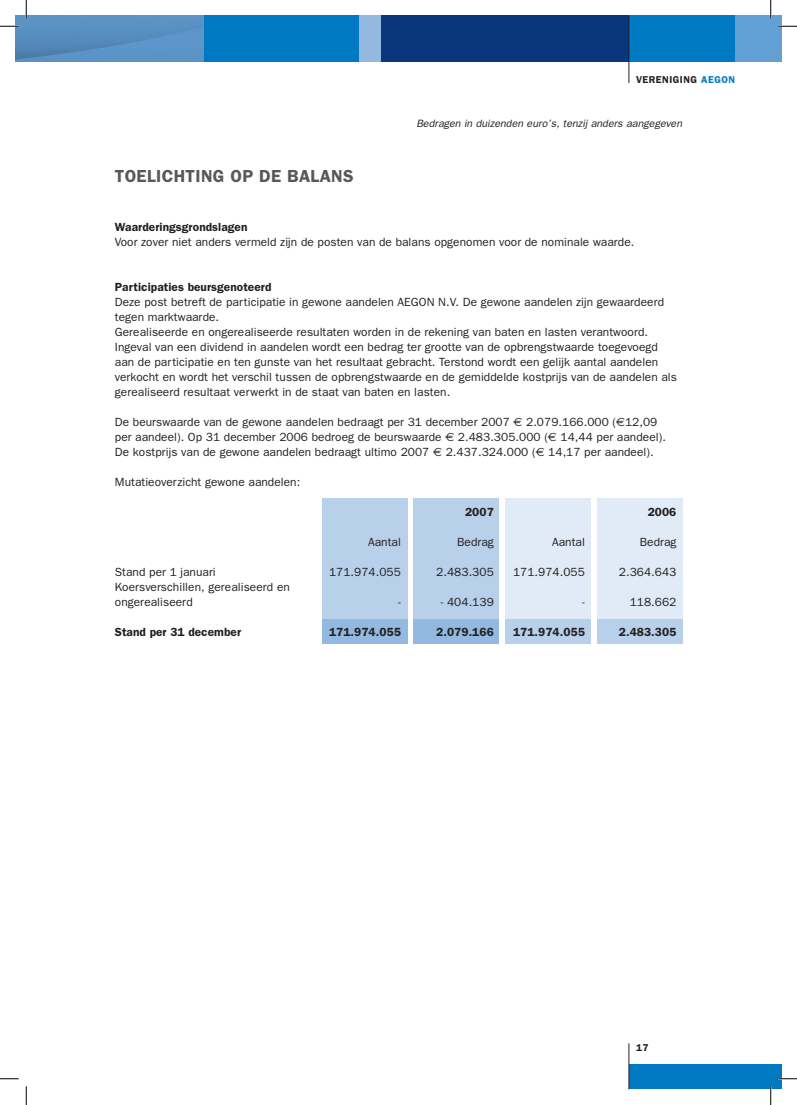
<style>
.page{position:relative;width:797px;height:1105px;background:#fff}
.page>*{position:absolute;margin:0;border:0;box-sizing:border-box;transform-origin:0 0}
.t1{font:600 17.5px "Franklin Gothic";letter-spacing:.02em;color:#57585a}
.t2{font:11.88px/15px "Franklin Gothic";letter-spacing:.005em;color:#231f20}
.t3{font:600 11.88px "Franklin Gothic";letter-spacing:.005em;color:#231f20}
.t4{font:italic 10.62px "Franklin Gothic";letter-spacing:.005em;color:#231f20}
.t5{font:600 10px "Franklin Gothic";letter-spacing:.05em;color:#231f20}
.s1{color:#0079c2}
.s2{font-family:"Euro Sans"}
</style>
<div class="page">
<img style="left:16px;top:16px;width:10px;height:46px">
<div style="left:26px;top:16px;width:755px;height:46px;background:#0079c2"></div>
<div style="left:629px;top:1064px;width:152px;height:25px;background:#0079c2"></div>
<div style="left:381px;top:16px;width:248px;height:46px;background:#08357c"></div>
<svg style="left:26px;top:16px;width:177px;height:46px;background:#5890c2"></svg>
<div style="left:359px;top:16px;width:22px;height:46px;background:#94b9e1"></div>
<div style="left:735px;top:16px;width:46px;height:46px;background:#629fd5"></div>
<hr style="left:628px;top:16px;width:1px;height:67px;background:#231f20">
<hr style="left:628px;top:1043px;width:1px;height:46px;background:#231f20">
<div style="left:322px;top:499px;width:85px;height:124px;background:#b9d0eb"></div>
<div style="left:414px;top:499px;width:85px;height:124px;background:#b9d0eb"></div>
<div style="left:505px;top:499px;width:85px;height:124px;background:#e1ebf7"></div>
<div style="left:597px;top:499px;width:85px;height:124px;background:#e1ebf7"></div>
<div style="left:322px;top:619px;width:85px;height:25px;background:#94b9e1"></div>
<div style="left:414px;top:619px;width:85px;height:25px;background:#94b9e1"></div>
<div style="left:505px;top:619px;width:85px;height:25px;background:#b9d0eb"></div>
<div style="left:597px;top:619px;width:85px;height:25px;background:#b9d0eb"></div>
<svg style="left:0;top:25px;width:19px;height:2px"></svg>
<svg style="left:778px;top:25px;width:19px;height:2px"></svg>
<svg style="left:0;top:1078px;width:19px;height:1px"></svg>
<svg style="left:778px;top:1078px;width:19px;height:1px"></svg>
<svg style="left:25px;top:0;width:2px;height:19px"></svg>
<svg style="left:25px;top:1086px;width:2px;height:19px"></svg>
<svg style="left:770px;top:0;width:1px;height:19px"></svg>
<svg style="left:770px;top:1086px;width:1px;height:19px"></svg>
<p class="t5" style="left:636px;top:74px;width:101px">VERENIGING <span class="s1">AEGON</span></p>
<h1 class="t1" style="left:115px;top:166px;width:240px">TOELICHTING OP DE BALANS</h1>
<p class="t4" style="left:416px;top:117px;width:267px">Bedragen in duizenden euro’s, tenzij anders aangegeven</p>
<p class="t3" style="left:115px;top:220px;width:134px">Waarderingsgrondslagen</p>
<p class="t2" style="left:115px;top:234px;width:521px">Voor zover niet anders vermeld zijn de posten van de balans opgenomen voor de nominale waarde.</p>
<p class="t3" style="left:115px;top:280px;width:158px">Participaties beursgenoteerd</p>
<p class="t2" style="left:115px;top:294px;width:563px">Deze post betreft de participatie in gewone aandelen AEGON N.V. De gewone aandelen zijn gewaardeerd tegen marktwaarde.<br>Gerealiseerde en ongerealiseerde resultaten worden in de rekening van baten en lasten verantwoord.<br>Ingeval van een dividend in aandelen wordt een bedrag ter grootte van de opbrengstwaarde toegevoegd aan de participatie en ten gunste van het resultaat gebracht. Terstond wordt een gelijk aantal aandelen verkocht en wordt het verschil tussen de opbrengstwaarde en de gemiddelde kostprijs van de aandelen als gerealiseerd resultaat verwerkt in de staat van baten en lasten.</p>
<p class="t2" style="left:115px;top:414px;width:552px">De beurswaarde van de gewone aandelen bedraagt per 31 december 2007 <span class="s2">€</span> 2.079.166.000 (<span class="s2">€</span>12,09 per aandeel). Op 31 december 2006 bedroeg de beurswaarde <span class="s2">€</span> 2.483.305.000 (<span class="s2">€</span> 14,44 per aandeel).<br>De kostprijs van de gewone aandelen bedraagt ultimo 2007 <span class="s2">€</span> 2.437.324.000 (<span class="s2">€</span> 14,17 per aandeel).</p>
<p class="t2" style="left:115px;top:474px;width:187px">Mutatieoverzicht gewone aandelen:</p>
<p class="t3" style="left:465px;top:505px;width:30px">2007</p>
<p class="t3" style="left:585px;top:505px;width:25px">2</p>
<p class="t3" style="left:655px;top:505px;width:23px">006</p>
<p class="t2" style="left:368px;top:534px;width:34px">Aantal</p>
<p class="t2" style="left:457px;top:534px;width:38px">Bedrag</p>
<p class="t2" style="left:552px;top:534px;width:34px">Aantal</p>
<p class="t2" style="left:639px;top:534px;width:38px">Bedrag</p>
<p class="t2" style="left:115px;top:564px;width:102px">Stand per 1 januari</p>
<p class="t2" style="left:329px;top:564px;width:73px">171.974.055</p>
<p class="t2" style="left:436px;top:564px;width:59px">2.483.305</p>
<p class="t2" style="left:513px;top:564px;width:73px">171.974.055</p>
<p class="t2" style="left:619px;top:564px;width:59px">2.364.643</p>
<p class="t2" style="left:115px;top:579px;width:176px">Koersverschillen, gerealiseerd en ongerealiseerd</p>
<p class="t2" style="left:398px;top:594px;width:4px">-</p>
<p class="t2" style="left:441px;top:594px;width:54px">- 404.139</p>
<p class="t2" style="left:582px;top:594px;width:4px">-</p>
<p class="t2" style="left:629px;top:594px;width:48px">118.662</p>
<p class="t3" style="left:115px;top:625px;width:128px">Stand per 31 december</p>
<p class="t3" style="left:329px;top:625px;width:73px">171.974.0552</p>
<p class="t3" style="left:443px;top:625px;width:52px">.079.166</p>
<p class="t3" style="left:513px;top:625px;width:73px">171.974.0552</p>
<p class="t3" style="left:626px;top:625px;width:51px">.483.305</p>
<p class="t5" style="left:636px;top:1041px;width:14px">17</p>
</div>
